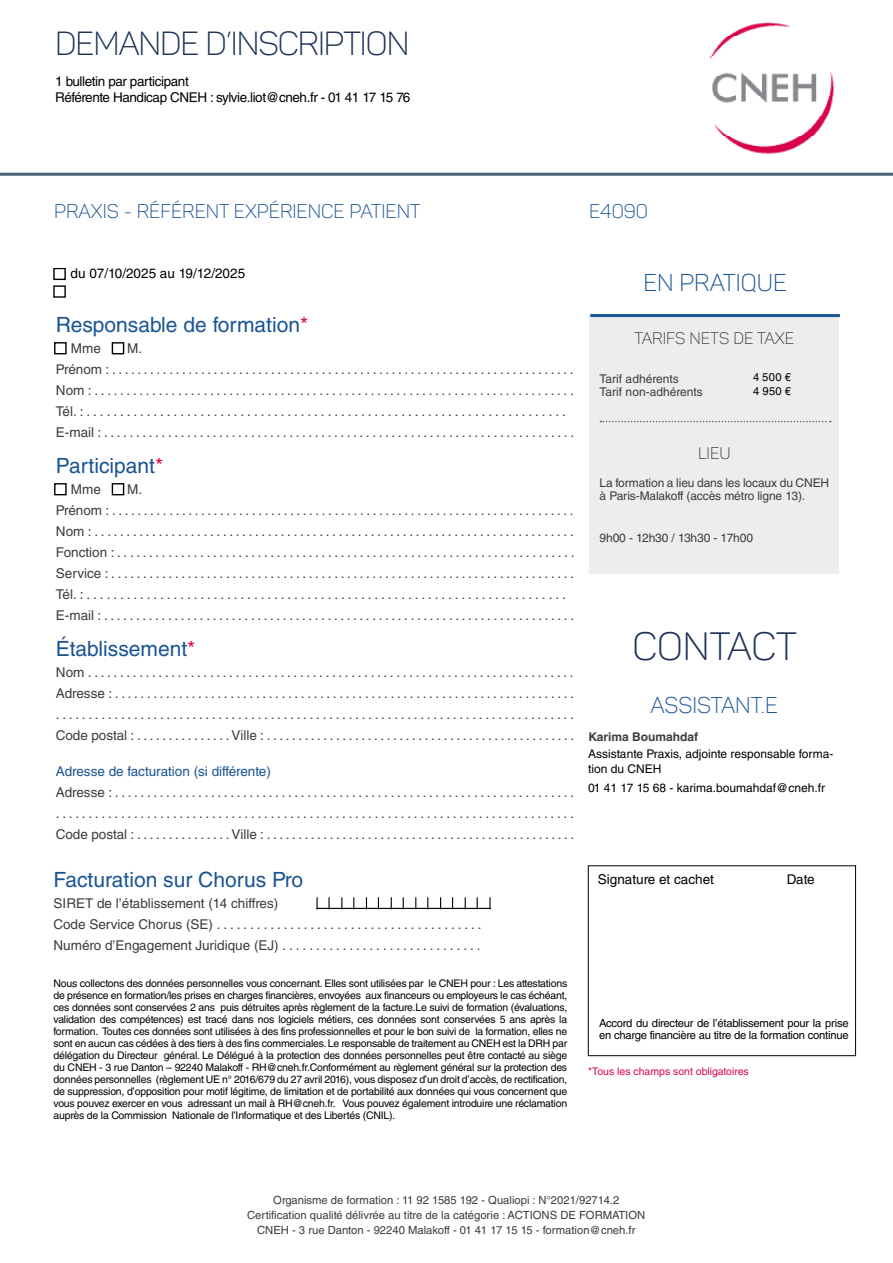
<style>
.page{position:relative;width:893px;height:1263px;background:#fff}
.page>*{position:absolute;margin:0;border:0;box-sizing:border-box;transform-origin:0 0}
.t1{font:39px "Panton Light Caps";color:#1d3157}
.t2{font:33px "Panton Light Caps";letter-spacing:-.03em;color:#1d3157}
.t3{font:24px "Panton Light Caps";color:#1a5494}
.t4{font:22.5px "Panton Light Caps";color:#1a5494}
.t5{font:21px "Helvetica LT Std";color:#1a5494}
.t6{font:19.5px "Panton Light Caps";color:#1a5494}
.t7{font:16.5px "Panton Light Caps";color:#3c3c3b}
.t8{font:13.5px/21px "Helvetica LT Std";color:#3c3c3b}
.t9{font:13.5px/16.5px "Helvetica LT Std";letter-spacing:-.03em;color:#000}
.t10{font:13.5px "Helvetica LT Std";color:#000}
.t11{font:13.5px "Helvetica LT Std";color:#1a5494}
.t12{font:12px/13.5px "Helvetica LT Std";letter-spacing:-.01em;color:#3c3c3b}
.t13{font:12px/14.4px "Helvetica LT Std";color:#000}
.t14{font:700 12px "Helvetica LT Std";color:#3c3c3b}
.t15{font:11.25px/15px "Helvetica LT Std";color:#3c3c3b;text-align:center}
.t16{font:11.25px/12px "Helvetica LT Std";letter-spacing:-.02em;color:#000}
.t17{font:10.5px/12px "Helvetica LT Std";letter-spacing:-.02em;color:#000;text-align:justify}
.t18{font:10.5px "Helvetica LT Std";color:#dc0746}
.s1{color:#dc0746}
</style>
<div class="page">
<hr style="left:0;top:173px;width:893px;height:3px;background:#4d6172">
<img style="left:710px;top:22px;width:124px;height:132px">
<div style="left:588px;top:865px;width:268px;height:191px;border:1px solid #000"></div>
<div style="left:589px;top:317px;width:250px;height:256px;background:#ededed"></div>
<svg style="left:600px;top:421px;width:231px;height:1px"></svg>
<hr style="left:590px;top:314px;width:250px;height:3px;background:#1a5494">
<div style="left:53px;top:268px;width:13px;height:12px;border:1px solid #000"></div>
<div style="left:53px;top:286px;width:13px;height:12px;border:1px solid #000"></div>
<div style="left:54px;top:483px;width:13px;height:12px;border:1px solid #000"></div>
<div style="left:54px;top:342px;width:13px;height:12px;border:1px solid #000"></div>
<div style="left:112px;top:483px;width:12px;height:12px;border:1px solid #000"></div>
<div style="left:112px;top:342px;width:12px;height:12px;border:1px solid #000"></div>
<svg style="left:489px;top:897px;width:2px;height:11px"></svg>
<svg style="left:328px;top:897px;width:2px;height:11px"></svg>
<hr style="left:316px;top:908px;width:175px;height:1px;background:#000">
<h2 class="t2" style="left:55px;top:23px;width:356px">DEMANDE D’INSCRIPTION</h2>
<p class="t9" style="left:55px;top:73px;width:357px">1 bulletin par participant<br>Référente Handicap CNEH : sylvie.liot@cneh.fr - 01 41 17 15 76</p>
<h3 class="t6" style="left:54px;top:200px;width:368px">PRAXIS - RÉFÉRENT EXPÉRIENCE PATIENT</h3>
<h3 class="t6" style="left:589px;top:200px;width:60px">E4090</h3>
<p class="t10" style="left:71px;top:266px;width:176px">du 07/10/2025 au 19/12/2025</p>
<h3 class="t5" style="left:56px;top:312px;width:254px">Responsable de formation<span class="s1">*</span></h3>
<p class="t8" style="left:71px;top:337px;width:31px">Mme</p>
<p class="t8" style="left:56px;top:337px;width:520px;text-indent:71px">M.<br>Prénom : . . . . . . . . . . . . . . . . . . . . . . . . . . . . . . . . . . . . . . . . . . . . . . . . . . . . . . . . . . . . . . . . . . . . . . . . .<br>Nom : . . . . . . . . . . . . . . . . . . . . . . . . . . . . . . . . . . . . . . . . . . . . . . . . . . . . . . . . . . . . . . . . . . . . . . . . . . .<br>Tél. : . . . . . . . . . . . . . . . . . . . . . . . . . . . . . . . . . . . . . . . . . . . . . . . . . . . . . . . . . . . . . . . . . . . . . . . .<br>E-mail : . . . . . . . . . . . . . . . . . . . . . . . . . . . . . . . . . . . . . . . . . . . . . . . . . . . . . . . . . . . . . . . . . . . . . . . . . .</p>
<h3 class="t5" style="left:56px;top:453px;width:109px">Participant<span class="s1">*</span></h3>
<p class="t8" style="left:71px;top:478px;width:31px">Mme</p>
<p class="t8" style="left:56px;top:478px;width:520px;text-indent:71px">M.<br>Prénom : . . . . . . . . . . . . . . . . . . . . . . . . . . . . . . . . . . . . . . . . . . . . . . . . . . . . . . . . . . . . . . . . . . . . . . . . .<br>Nom : . . . . . . . . . . . . . . . . . . . . . . . . . . . . . . . . . . . . . . . . . . . . . . . . . . . . . . . . . . . . . . . . . . . . . . . . . . .<br>Fonction : . . . . . . . . . . . . . . . . . . . . . . . . . . . . . . . . . . . . . . . . . . . . . . . . . . . . . . . . . . . . . . . . . . . . . . . .<br>Service : . . . . . . . . . . . . . . . . . . . . . . . . . . . . . . . . . . . . . . . . . . . . . . . . . . . . . . . . . . . . . . . . . . . . . . . . .<br>Tél. : . . . . . . . . . . . . . . . . . . . . . . . . . . . . . . . . . . . . . . . . . . . . . . . . . . . . . . . . . . . . . . . . . . . . . . . .<br>E-mail : . . . . . . . . . . . . . . . . . . . . . . . . . . . . . . . . . . . . . . . . . . . . . . . . . . . . . . . . . . . . . . . . . . . . . . . . . .</p>
<h3 class="t5" style="left:56px;top:636px;width:141px">Établissement<span class="s1">*</span></h3>
<p class="t8" style="left:56px;top:661px;width:520px;text-align:justify">Nom . . . . . . . . . . . . . . . . . . . . . . . . . . . . . . . . . . . . . . . . . . . . . . . . . . . . . . . . . . . . . . . . . . . . . . . . . . . .<br>Adresse : . . . . . . . . . . . . . . . . . . . . . . . . . . . . . . . . . . . . . . . . . . . . . . . . . . . . . . . . . . . . . . . . . . . . . . . . . . . . . . . . . . . . . . . . . . . . . . . . . . . . . . . . . . . . . . . . . . . . . . . . . . . . . . . . . . . . . . . . . . . . . . . . . . . . . . . .<br>Code postal : . . . . . . . . . . . . . . . Ville : . . . . . . . . . . . . . . . . . . . . . . . . . . . . . . . . . . . . . . . . . . . . . . . . .</p>
<p class="t11" style="left:56px;top:763px;width:217px">Adresse de facturation (si différente)</p>
<p class="t8" style="left:56px;top:781px;width:520px;text-align:justify">Adresse : . . . . . . . . . . . . . . . . . . . . . . . . . . . . . . . . . . . . . . . . . . . . . . . . . . . . . . . . . . . . . . . . . . . . . . . . . . . . . . . . . . . . . . . . . . . . . . . . . . . . . . . . . . . . . . . . . . . . . . . . . . . . . . . . . . . . . . . . . . . . . . . . . . . . . . . .<br>Code postal : . . . . . . . . . . . . . . . Ville : . . . . . . . . . . . . . . . . . . . . . . . . . . . . . . . . . . . . . . . . . . . . . . . . .</p>
<h3 class="t5" style="left:54px;top:867px;width:251px">Facturation sur Chorus Pro</h3>
<p class="t8" style="left:54px;top:892px;width:430px">SIRET de l’établissement (14 chiffres)<br>Code Service Chorus (SE) . . . . . . . . . . . . . . . . . . . . . . . . . . . . . . . . . . . . . . . .<br>Numéro d’Engagement Juridique (EJ) . . . . . . . . . . . . . . . . . . . . . . . . . . . . . .</p>
<p class="t17" style="left:54px;top:977px;width:515px">Nous collectons des données personnelles vous concernant. Elles sont utilisées par le CNEH pour : Les attestations de présence en formation/les prises en charges financières, envoyées aux financeurs ou employeurs le cas échéant, ces données sont conservées 2 ans puis détruites après règlement de la facture.Le suivi de formation (évaluations, validation des compétences) est tracé dans nos logiciels métiers, ces données sont conservées 5 ans après la formation. Toutes ces données sont utilisées à des fins professionnelles et pour le bon suivi de la formation, elles ne sont en aucun cas cédées à des tiers à des fins commerciales. Le responsable de traitement au CNEH est la DRH par délégation du Directeur général. Le Délégué à la protection des données personnelles peut être contacté au siège du CNEH - 3 rue Danton – 92240 Malakoff - RH@cneh.fr.Conformément au règlement général sur la protection des données personnelles (règlement UE n° 2016/679 du 27 avril 2016), vous disposez d’un droit d’accès, de rectification, de suppression, d’opposition pour motif légitime, de limitation et de portabilité aux données qui vous concernent que vous pouvez exercer en vous adressant un mail à RH@cneh.fr. Vous pouvez également introduire une réclamation auprès de la Commission Nationale de l’Informatique et des Libertés (CNIL).</p>
<h3 class="t3" style="left:643px;top:267px;width:145px">EN PRATIQUE</h3>
<p class="t7" style="left:634px;top:328px;width:161px">TARIFS NETS DE TAXE</p>
<p class="t12" style="left:600px;top:372px;width:105px">Tarif adhérents<br>Tarif non-adhérents</p>
<p class="t16" style="left:753px;top:370px;width:40px;line-height:14.1px">4 500 €<br>4 950 €</p>
<p class="t7" style="left:698px;top:443px;width:34px">LIEU</p>
<p class="t12" style="left:600px;top:476px;width:231px;line-height:12.8px">La formation a lieu dans les locaux du CNEH à Paris-Malakoff (accès métro ligne 13).</p>
<p class="t12" style="left:600px;top:531px;width:155px">9h00 - 12h30 / 13h30 - 17h00</p>
<h1 class="t1" style="left:632px;top:623px;width:166px">CONTACT</h1>
<h3 class="t4" style="left:650px;top:691px;width:129px">ASSISTANT.E</h3>
<p class="t14" style="left:588px;top:730px;width:111px">Karima Boumahdaf</p>
<p class="t13" style="left:588px;top:747px;width:247px">Assistante Praxis, adjointe responsable forma&shy;tion du CNEH</p>
<p class="t13" style="left:588px;top:781px;width:239px">01 41 17 15 68 - karima.boumahdaf@cneh.fr</p>
<p class="t10" style="left:598px;top:871px;width:118px">Signature et cachet</p>
<p class="t9" style="left:787px;top:871px;width:29px">Date</p>
<p class="t16" style="left:599px;top:1016px;width:251px">Accord du directeur de l’établissement pour la prise en charge financière au titre de la formation continue</p>
<p class="t18" style="left:588px;top:1065px;width:162px">*Tous les champs sont obligatoires</p>
<p class="t15" style="left:247px;top:1192px;width:399px">Organisme de formation : 11 92 1585 192 - Qualiopi : N°2021/92714.2<br>Certification qualité délivrée au titre de la catégorie : ACTIONS DE FORMATION<br>CNEH - 3 rue Danton - 92240 Malakoff - 01 41 17 15 15 - formation@cneh.fr</p>
</div>
